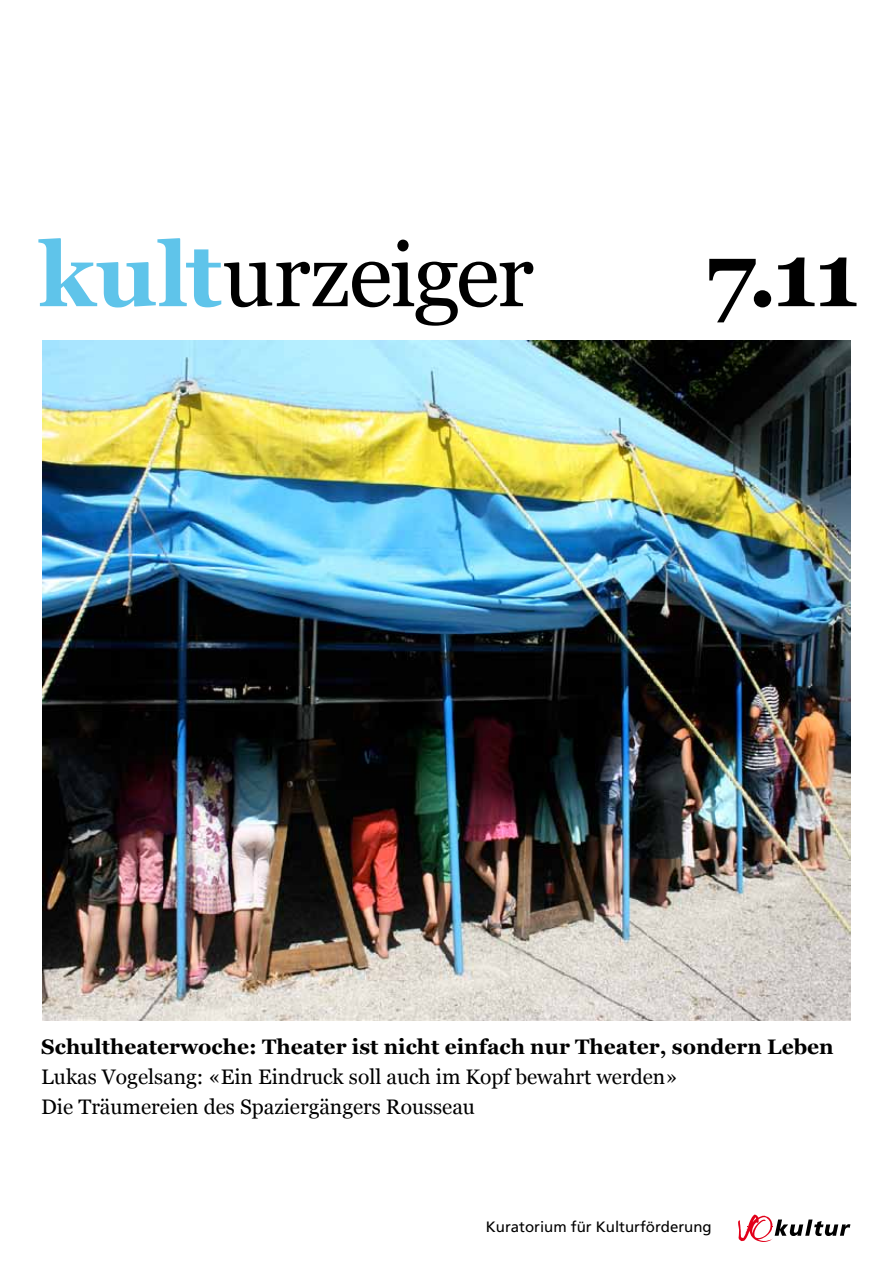
<style>
.page{position:relative;width:893px;height:1263px;background:#fff}
.page>*{position:absolute;margin:0;border:0;box-sizing:border-box;transform-origin:0 0}
.t1{font:90px "Georgia";letter-spacing:-.025em;color:#000}
.t2{font:700 90px "Georgia";color:#000}
.t3{font:21px/30px "Georgia";color:#000}
.t4{font:700 21px "Georgia";color:#000}
.t5{font:15px "Frutiger LT Com";color:#000}
.s1{font-weight:700;color:#5fc4ea}
</style>
<div class="page">
<img style="left:43px;top:340px;width:807px;height:680px">
<svg style="left:738px;top:1214px;width:112px;height:28px"></svg>
<h1 class="t1" style="left:38px;top:221px;width:497px"><span class="s1">kult</span>urzeiger</h1>
<h1 class="t2" style="left:705px;top:217px;width:155px">7.11</h1>
<p class="t4" style="left:41px;top:1033px;width:794px">Schultheaterwoche: Theater ist nicht einfach nur Theater, sondern Leben</p>
<p class="t3" style="left:41px;top:1062px;width:638px">Lukas Vogelsang: «Ein Eindruck soll auch im Kopf bewahrt werden»<br>Die Träumereien des Spaziergängers Rousseau</p>
<p class="t5" style="left:486px;top:1218px;width:227px">Kuratorium für Kulturförderung</p>
</div>
